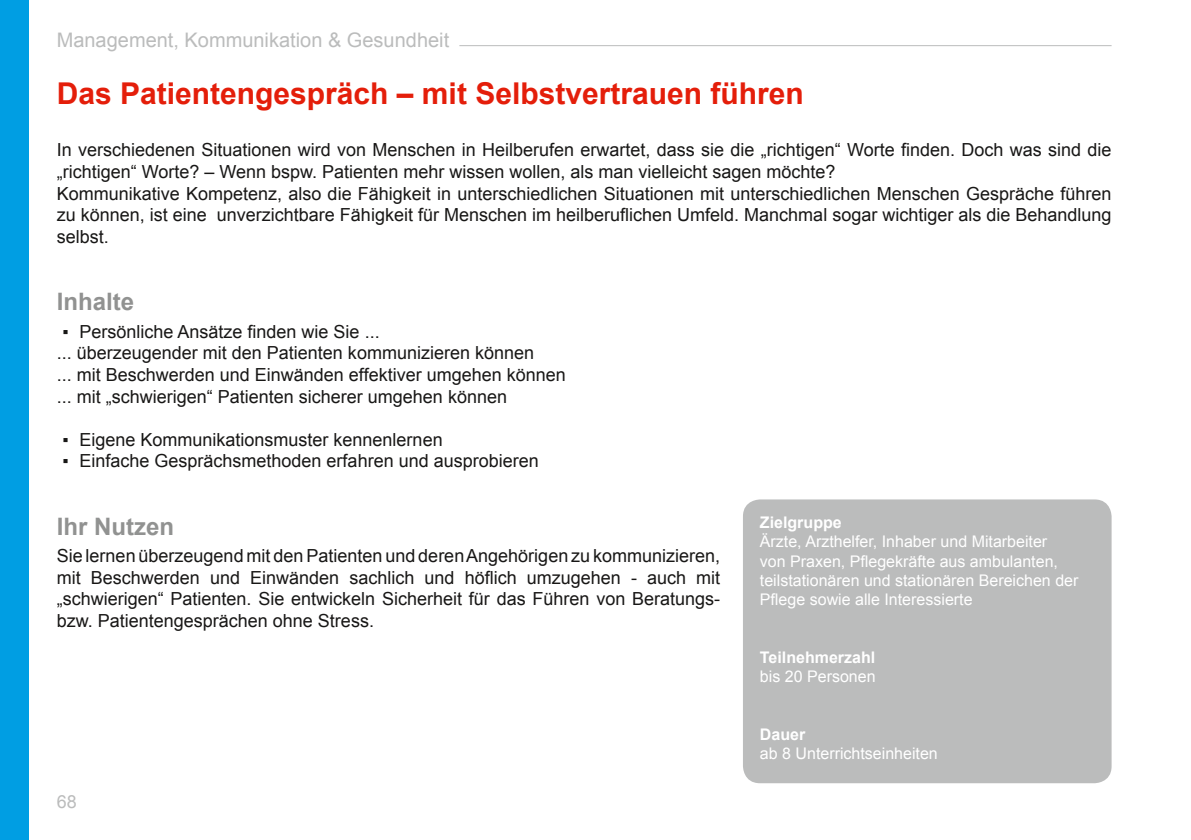
<style>
.page{position:relative;width:1191px;height:840px;background:#fff}
.page>*{position:absolute;margin:0;border:0;box-sizing:border-box;transform-origin:0 0}
.t1{font:700 30px "Arial";color:#e41e0a}
.t2{font:700 24px "Arial";color:#919291}
.t3{font:20px "Arial";color:#bbbcbc}
.t4{font:18px/21.6px "Arial";color:#181716}
.t5{font:18px "Arial";color:#bbbcbc}
.t6{font:16px/19.2px "Arial";color:#fff}
.t7{font:700 16px "Arial";color:#fff}
</style>
<div class="page">
<hr style="left:459px;top:45px;width:652px;height:1px;background:#bbbcbc">
<div style="left:0;top:0;width:28px;height:839px;background:#009ee3"></div>
<div style="left:743px;top:499px;width:368px;height:283px;background:#bbbcbc;border-radius:17px"></div>
<p class="t3" style="left:57px;top:27px;width:394px">Management, Kommunikation &amp; Gesundheit</p>
<h1 class="t1" style="left:57px;top:74px;width:748px">Das Patientengespräch – mit Selbstvertrauen führen</h1>
<p class="t4" style="left:57px;top:139px;width:1056px">In verschiedenen Situationen wird von Menschen in Heilberufen erwartet, dass sie die „richtigen“ Worte finden. Doch was sind die „richtigen“ Worte? – Wenn bspw. Patienten mehr wissen wollen, als man vielleicht sagen möchte?<br>Kommunikative Kompetenz, also die Fähigkeit in unterschiedlichen Situationen mit unterschiedlichen Menschen Gespräche führen zu können, ist eine unverzichtbare Fähigkeit für Menschen im heilberuflichen Umfeld. Manchmal sogar wichtiger als die Behandlung selbst.</p>
<h2 class="t2" style="left:57px;top:286px;width:79px">Inhalte</h2>
<p class="t4" style="left:57px;top:320px;width:510px;text-indent:6px">▪ Persönliche Ansätze finden wie Sie ...<br>... überzeugender mit den Patienten kommunizieren können<br>... mit Beschwerden und Einwänden effektiver umgehen können ... mit „schwierigen“ Patienten sicherer umgehen können</p>
<p class="t4" style="left:62px;top:428px;width:382px">▪ Eigene Kommunikationsmuster kennenlernen</p>
<p class="t4" style="left:62px;top:450px;width:478px">▪ Einfache Gesprächsmethoden erfahren und ausprobieren</p>
<h2 class="t2" style="left:57px;top:510px;width:119px">Ihr Nutzen</h2>
<p class="t4" style="left:57px;top:545px;width:665px;text-align:justify">Sie lernen überzeugend mit den Patienten und deren Angehörigen zu kommunizieren, mit Beschwerden und Einwänden sachlich und höflich umzugehen - auch mit „schwierigen“ Patienten. Sie entwickeln Sicherheit für das Führen von Beratungs&shy;bzw. Patientengesprächen ohne Stress.</p>
<p class="t5" style="left:57px;top:789px;width:22px">68</p>
<p class="t7" style="left:760px;top:511px;width:83px">Zielgruppe</p>
<p class="t6" style="left:760px;top:532px;width:320px">Ärzte, Arzthelfer, Inhaber und Mitarbeiter<br>von Praxen, Pflegekräfte aus ambulanten, teilstationären und stationären Bereichen der Pflege sowie alle Interessierte</p>
<p class="t7" style="left:760px;top:646px;width:117px">Teilnehmerzahl</p>
<p class="t6" style="left:760px;top:666px;width:117px">bis 20 Personen</p>
<p class="t7" style="left:760px;top:722px;width:47px">Dauer</p>
<p class="t6" style="left:760px;top:743px;width:179px">ab 8 Unterrichtseinheiten</p>
</div>
